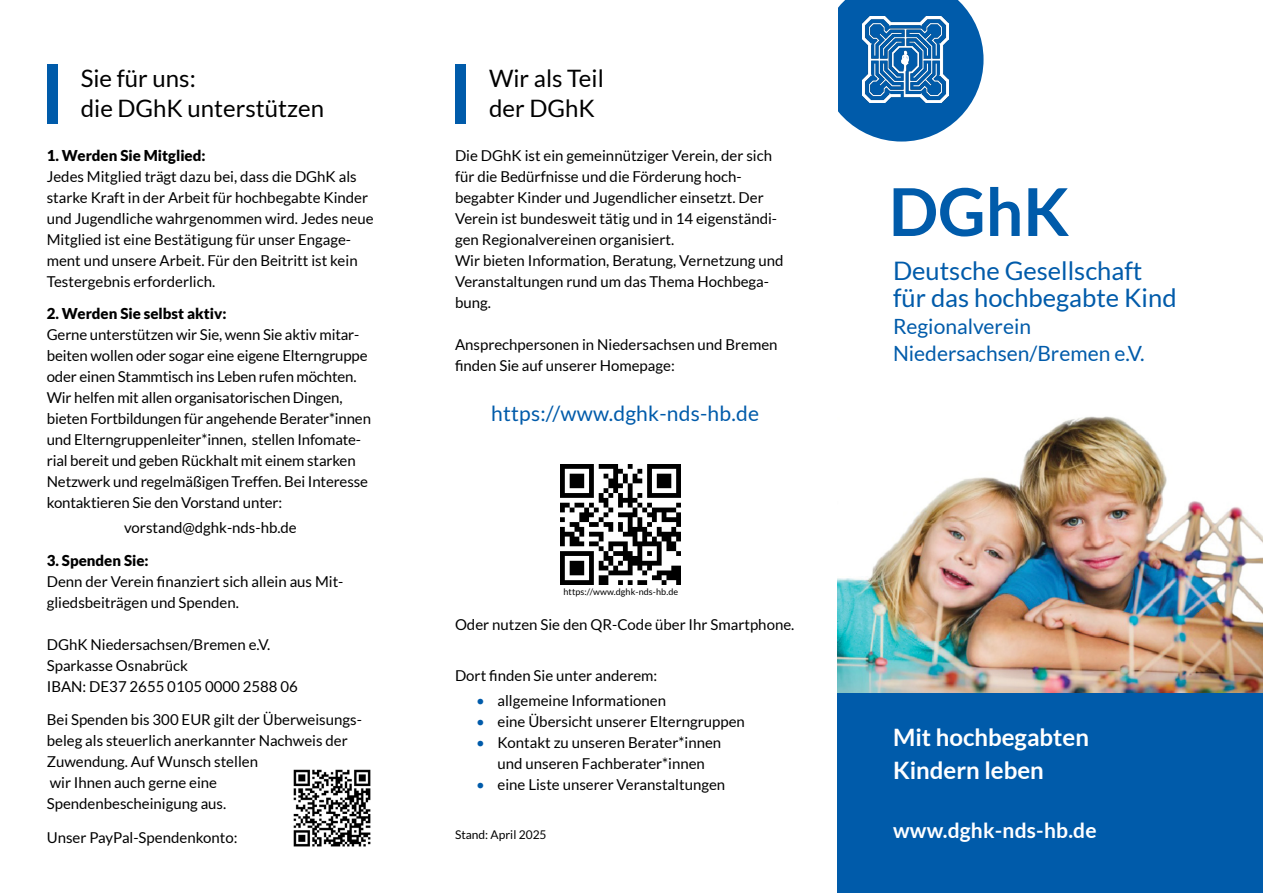
<style>
.page{position:relative;width:1263px;height:893px;background:#fff}
.page>*{position:absolute;margin:0;border:0;box-sizing:border-box;transform-origin:0 0}
.t1{font:700 66px "Lato";color:#005baa}
.t2{font:25.5px/27px "Lato";color:#005baa}
.t3{font:24px/30px "Lato";color:#000}
.t4{font:700 24px/33px "Lato";color:#fff}
.t5{font:21px/27px "Lato";color:#005baa}
.t6{font:700 21px "Lato";letter-spacing:.01em;color:#fff}
.t7{font:15px/21px "Lato";color:#000}
.t8{font:900 15px "Lato";color:#000}
.t9{font:12px "Lato";color:#000}
.t10{font:9px "Lato";letter-spacing:.01em;color:#000}
.s1{font-weight:900}
.s2{color:#005baa}
</style>
<div class="page">
<img style="left:838px;top:416px;width:425px;height:277px">
<svg style="left:838px;top:0;width:145px;height:142px"></svg>
<div style="left:455px;top:64px;width:11px;height:59px;background:#005baa"></div>
<div style="left:47px;top:64px;width:10px;height:59px;background:#005baa"></div>
<div style="left:838px;top:693px;width:425px;height:200px;background:#005baa"></div>
<img style="left:863px;top:16px;width:86px;height:87px">
<img style="left:560px;top:464px;width:120px;height:121px">
<img style="left:293px;top:769px;width:78px;height:78px">
<p class="t3" style="left:81px;top:64px;width:245px">Sie für uns:<br>die DGhK unterstützen</p>
<p class="t8" style="left:47px;top:147px;width:160px">1. Werden Sie Mitglied:</p>
<p class="t7" style="left:47px;top:166px;width:328px">Jedes Mitglied trägt dazu bei, dass die DGhK als starke Kraft in der Arbeit für hochbegabte Kinder und Jugendliche wahrgenommen wird. Jedes neue Mitglied ist eine Bestätigung für unser Engage&shy;ment und unsere Arbeit. Für den Beitritt ist kein Testergebnis erforderlich.</p>
<p class="t8" style="left:47px;top:305px;width:181px">2. Werden Sie selbst aktiv:</p>
<p class="t7" style="left:47px;top:324px;width:326px">Gerne unterstützen wir Sie, wenn Sie aktiv mitar&shy;beiten wollen oder sogar eine eigene Elterngruppe oder einen Stammtisch ins Leben rufen möchten.<br>Wir helfen mit allen organisatorischen Dingen, bieten Fortbildungen für angehende Berater*innen und Elterngruppenleiter*innen, stellen Infomate&shy;rial bereit und geben Rückhalt mit einem starken Netzwerk und regelmäßigen Treffen. Bei Interesse kontaktieren Sie den Vorstand unter:</p>
<p class="t7" style="left:124px;top:517px;width:174px">vorstand@dghk-nds-hb.de</p>
<p class="t7" style="left:47px;top:550px;width:298px"><span class="s1">3. Spenden Sie:<br></span>Denn der Verein finanziert sich allein aus Mit&shy;gliedsbeiträgen und Spenden.</p>
<p class="t7" style="left:47px;top:634px;width:253px">DGhK Niedersachsen/Bremen e.V.<br>Sparkasse Osnabrück<br>IBAN: DE37 2655 0105 0000 2588 06</p>
<p class="t7" style="left:47px;top:709px;width:317px">Bei Spenden bis 300 EUR gilt der Überweisungs&shy;beleg als steuerlich anerkannter Nachweis der Zuwendung. Auf Wunsch stellen<br>wir Ihnen auch gerne eine Spendenbescheinigung aus.</p>
<p class="t7" style="left:47px;top:827px;width:192px">Unser PayPal-Spendenkonto:</p>
<p class="t6" style="left:893px;top:818px;width:205px">www.dghk-nds-hb.de</p>
<p class="t3" style="left:489px;top:64px;width:116px">Wir als Teil der DGhK</p>
<p class="t7" style="left:455px;top:145px;width:319px">Die DGhK ist ein gemeinnütziger Verein, der sich</p>
<p class="t7" style="left:455px;top:166px;width:310px">für die Bedürfnisse und die Förderung hoch&shy;begabter Kinder und Jugendlicher einsetzt. Der</p>
<p class="t7" style="left:455px;top:208px;width:324px">Verein ist bundesweit tätig und in 14 eigenständi&shy;gen Regionalvereinen organisiert.</p>
<p class="t7" style="left:455px;top:250px;width:330px">Wir bieten Information, Beratung, Vernetzung und<br>Veranstaltungen rund um das Thema Hochbega&shy;bung.</p>
<p class="t7" style="left:455px;top:334px;width:324px">Ansprechpersonen in Niedersachsen und Bremen finden Sie auf unserer Homepage:</p>
<p class="t1" style="left:889px;top:174px;width:182px">DGhK</p>
<p class="t2" style="left:893px;top:257px;width:285px">Deutsche Gesellschaft für das hochbegabte Kind</p>
<p class="t5" style="left:893px;top:313px;width:253px">Regionalverein<br>Niedersachsen/Bremen e.V.</p>
<p class="t5" style="left:491px;top:400px;width:269px">https://www.dghk-nds-hb.de</p>
<p class="t10" style="left:563px;top:587px;width:116px">https://www.dghk-nds-hb.de</p>
<p class="t7" style="left:455px;top:614px;width:341px">Oder nutzen Sie den QR-Code über Ihr Smartphone.</p>
<p class="t7" style="left:455px;top:665px;width:204px">Dort finden Sie unter anderem:</p>
<p class="t7" style="left:476px;top:690px;width:191px"><span class="s2">•</span> allgemeine Informationen</p>
<p class="t7" style="left:476px;top:711px;width:270px"><span class="s2">•</span> eine Übersicht unserer Elterngruppen</p>
<p class="t7" style="left:476px;top:732px;width:246px;text-align:center"><span class="s2">•</span> Kontakt zu unseren Berater*innen und unseren Fachberater*innen</p>
<p class="t7" style="left:476px;top:774px;width:250px"><span class="s2">•</span> eine Liste unserer Veranstaltungen</p>
<p class="t4" style="left:893px;top:721px;width:197px">Mit hochbegabten<br>Kindern leben</p>
<p class="t9" style="left:455px;top:828px;width:93px">Stand: April 2025</p>
</div>
